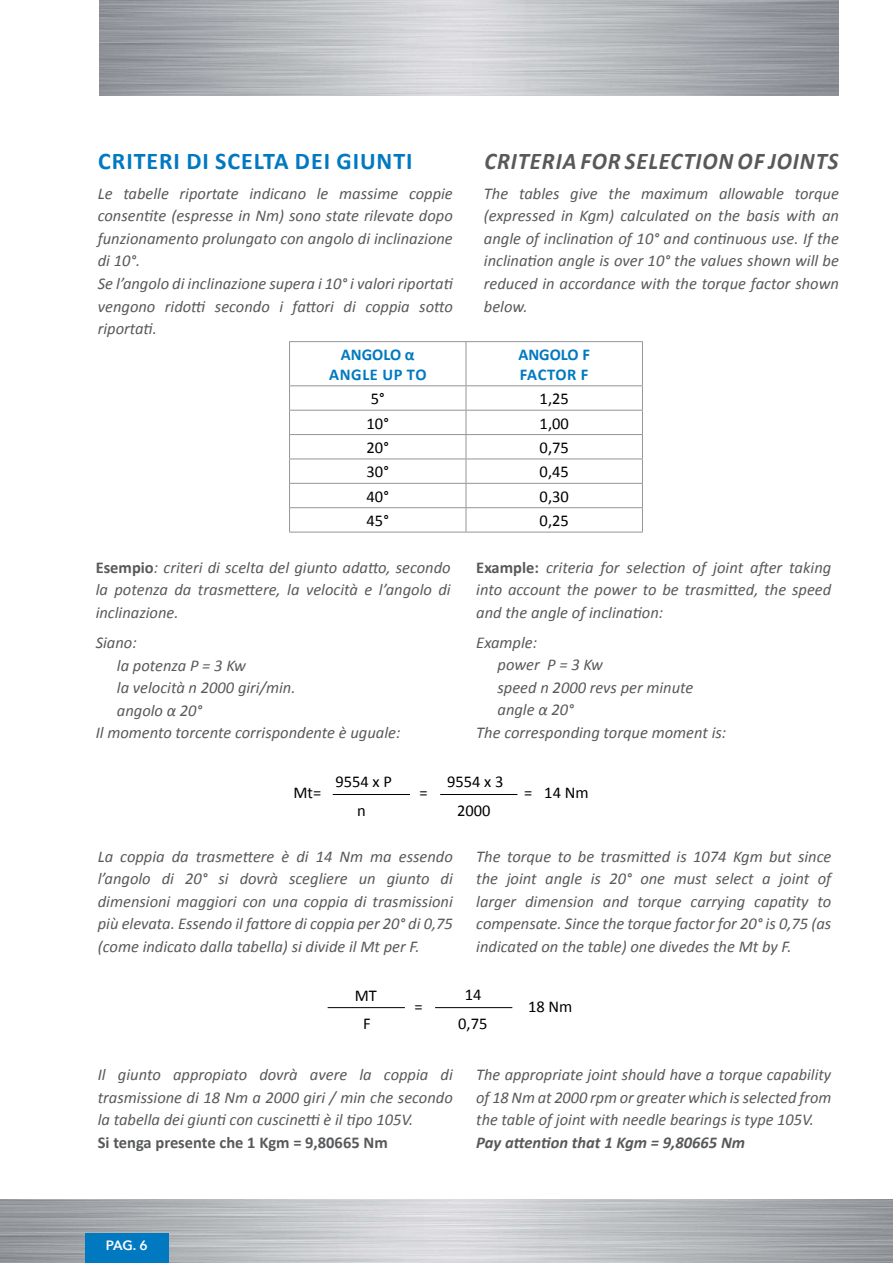
<style>
.page{position:relative;width:893px;height:1263px;background:#fff}
.page>*{position:absolute;margin:0;border:0;box-sizing:border-box;transform-origin:0 0}
.t1{font:italic 700 24px "Calibri";letter-spacing:.04em;color:#58595b;scale:.95 1}
.t2{font:700 24px "Calibri";letter-spacing:.04em;color:#0079c1}
.t3{font:italic 16.5px/22.5px "Calibri";color:#58595b;text-align:justify}
.t4{font:16.5px "Calibri";color:#000}
.t5{font:700 16.5px "Calibri";color:#58595b}
.t6{font:700 16.5px/19.8px "Calibri";color:#0079c1;text-align:center}
.t7{font:italic 700 16.5px "Calibri";color:#58595b}
.t8{font:600 13.5px "Avenir Next";color:#fff}
.s1{font-weight:700;font-style:normal}
</style>
<div class="page">
<div style="left:85px;top:1233px;width:84px;height:30px;background:#0079c1"></div>
<hr style="left:289px;top:341px;width:177px;height:1px;background:#939598">
<hr style="left:289px;top:342px;width:1px;height:43px;background:#939598">
<hr style="left:466px;top:341px;width:177px;height:1px;background:#939598">
<hr style="left:466px;top:342px;width:1px;height:43px;background:#939598">
<hr style="left:642px;top:342px;width:1px;height:43px;background:#939598">
<hr style="left:289px;top:385px;width:177px;height:1px;background:#939598">
<hr style="left:466px;top:385px;width:177px;height:1px;background:#939598">
<hr style="left:289px;top:410px;width:177px;height:1px;background:#939598">
<hr style="left:466px;top:410px;width:177px;height:1px;background:#939598">
<hr style="left:289px;top:434px;width:177px;height:1px;background:#939598">
<hr style="left:466px;top:434px;width:177px;height:1px;background:#939598">
<hr style="left:289px;top:459px;width:177px;height:1px;background:#939598">
<hr style="left:466px;top:459px;width:177px;height:1px;background:#939598">
<hr style="left:289px;top:483px;width:177px;height:1px;background:#939598">
<hr style="left:466px;top:483px;width:177px;height:1px;background:#939598">
<hr style="left:289px;top:507px;width:177px;height:1px;background:#939598">
<svg style="left:289px;top:386px;width:1px;height:146px"></svg>
<hr style="left:466px;top:507px;width:177px;height:1px;background:#939598">
<svg style="left:466px;top:386px;width:1px;height:146px"></svg>
<svg style="left:642px;top:386px;width:1px;height:146px"></svg>
<hr style="left:289px;top:532px;width:177px;height:1px;background:#939598">
<hr style="left:466px;top:532px;width:177px;height:1px;background:#939598">
<hr style="left:333px;top:794px;width:77px;height:1px;background:#000">
<hr style="left:440px;top:794px;width:77px;height:1px;background:#000">
<hr style="left:328px;top:1007px;width:77px;height:1px;background:#000">
<hr style="left:435px;top:1007px;width:77px;height:1px;background:#000">
<h1 class="t2" style="left:98px;top:146px;width:316px">CRITERI DI SCELTA DEI GIUNTI</h1>
<p class="t3" style="left:98px;top:182px;width:357px;text-align:left">Le tabelle riportate indicano le massime coppie consentite (espresse in Nm) sono state rilevate dopo funzionamento prolungato con angolo di inclinazione di 10°.<br>Se l’angolo di inclinazione supera i 10° i valori riportati vengono ridotti secondo i fattori di coppia sotto riportati.</p>
<h1 class="t1" style="left:484px;top:146px;width:374px">CRITERIA FOR SELECTION OF JOINTS</h1>
<p class="t3" style="left:484px;top:182px;width:357px">The tables give the maximum allowable torque (expressed in Kgm) calculated on the basis with an angle of inclination of 10° and continuous use. If the inclination angle is over 10° the values shown will be reduced in accordance with the torque factor shown below.</p>
<p class="t6" style="left:329px;top:345px;width:99px">ANGOLO α<br>ANGLE UP TO</p>
<p class="t6" style="left:518px;top:345px;width:73px;text-align:left">ANGOLO F<br>FACTOR F</p>
<p class="t4" style="left:371px;top:388px;width:15px">5°</p>
<p class="t4" style="left:540px;top:388px;width:31px">1,25</p>
<p class="t4" style="left:367px;top:413px;width:24px">10°</p>
<p class="t4" style="left:540px;top:413px;width:31px">1,00</p>
<p class="t4" style="left:367px;top:437px;width:24px">20°</p>
<p class="t4" style="left:540px;top:437px;width:31px">0,75</p>
<p class="t4" style="left:367px;top:461px;width:24px">30°</p>
<p class="t4" style="left:540px;top:461px;width:31px">0,45</p>
<p class="t4" style="left:367px;top:486px;width:24px">40°</p>
<p class="t4" style="left:540px;top:486px;width:31px">0,30</p>
<p class="t4" style="left:367px;top:510px;width:24px">45°</p>
<p class="t4" style="left:540px;top:510px;width:31px">0,25</p>
<p class="t3" style="left:96px;top:556px;width:357px"><span class="s1">Esempio</span>: criteri di scelta del giunto adatto, secondo la potenza da trasmettere, la velocità e l’angolo di inclinazione.</p>
<p class="t3" style="left:96px;top:631px;width:43px">Siano:</p>
<p class="t3" style="left:117px;top:653px;width:130px">la potenza P = 3 Kw</p>
<p class="t3" style="left:117px;top:676px;width:180px">la velocità n 2000 giri/min.</p>
<p class="t3" style="left:117px;top:698px;width:87px">angolo α 20°</p>
<p class="t3" style="left:96px;top:721px;width:306px">Il momento torcente corrispondente è uguale:</p>
<p class="t3" style="left:476px;top:555px;width:357px"><span class="s1">Example:</span> criteria for selection of joint after taking into account the power to be trasmitted, the speed and the angle of inclination:</p>
<p class="t3" style="left:476px;top:630px;width:62px">Example:</p>
<p class="t3" style="left:497px;top:653px;width:107px">power P = 3 Kw</p>
<p class="t3" style="left:497px;top:675px;width:197px">speed n 2000 revs per minute</p>
<p class="t3" style="left:497px;top:698px;width:78px">angle α 20°</p>
<p class="t3" style="left:476px;top:720px;width:252px">The corresponding torque moment is:</p>
<p class="t4" style="left:335px;top:771px;width:58px">9554 x P</p>
<p class="t4" style="left:447px;top:771px;width:58px">9554 x 3</p>
<p class="t4" style="left:293px;top:782px;width:29px">Mt=</p>
<p class="t4" style="left:420px;top:782px;width:10px">=</p>
<p class="t4" style="left:524px;top:782px;width:66px">= 14 Nm</p>
<p class="t4" style="left:357px;top:800px;width:10px">n</p>
<p class="t4" style="left:457px;top:800px;width:35px">2000</p>
<p class="t3" style="left:98px;top:844px;width:357px">La coppia da trasmettere è di 14 Nm ma essendo l’angolo di 20° si dovrà scegliere un giunto di dimensioni maggiori con una coppia di trasmissioni più elevata. Essendo il fattore di coppia per 20° di 0,75 (come indicato dalla tabella) si divide il Mt per F.</p>
<p class="t3" style="left:476px;top:844px;width:357px">The torque to be trasmitted is 1074 Kgm but since the joint angle is 20° one must select a joint of larger dimension and torque carrying capatity to compensate. Since the torque factor for 20° is 0,75 (as indicated on the table) one divedes the Mt by F.</p>
<p class="t4" style="left:355px;top:985px;width:24px">MT</p>
<p class="t4" style="left:465px;top:984px;width:18px">14</p>
<p class="t4" style="left:415px;top:995px;width:10px">=</p>
<p class="t4" style="left:528px;top:995px;width:46px">18 Nm</p>
<p class="t4" style="left:363px;top:1013px;width:9px">F</p>
<p class="t4" style="left:458px;top:1013px;width:31px">0,75</p>
<p class="t3" style="left:98px;top:1063px;width:357px">Il giunto appropiato dovrà avere la coppia di trasmissione di 18 Nm a 2000 giri / min che secondo la tabella dei giunti con cuscinetti è il tipo 105V.</p>
<p class="t5" style="left:98px;top:1131px;width:291px">Si tenga presente che 1 Kgm = 9,80665 Nm</p>
<p class="t3" style="left:476px;top:1063px;width:357px">The appropriate joint should have a torque capability of 18 Nm at 2000 rpm or greater which is selected from the table of joint with needle bearings is type 105V.</p>
<p class="t7" style="left:476px;top:1132px;width:270px">Pay attention that 1 Kgm = 9,80665 Nm</p>
<p class="t8" style="left:106px;top:1233px;width:43px">PAG. 6</p>
</div>
